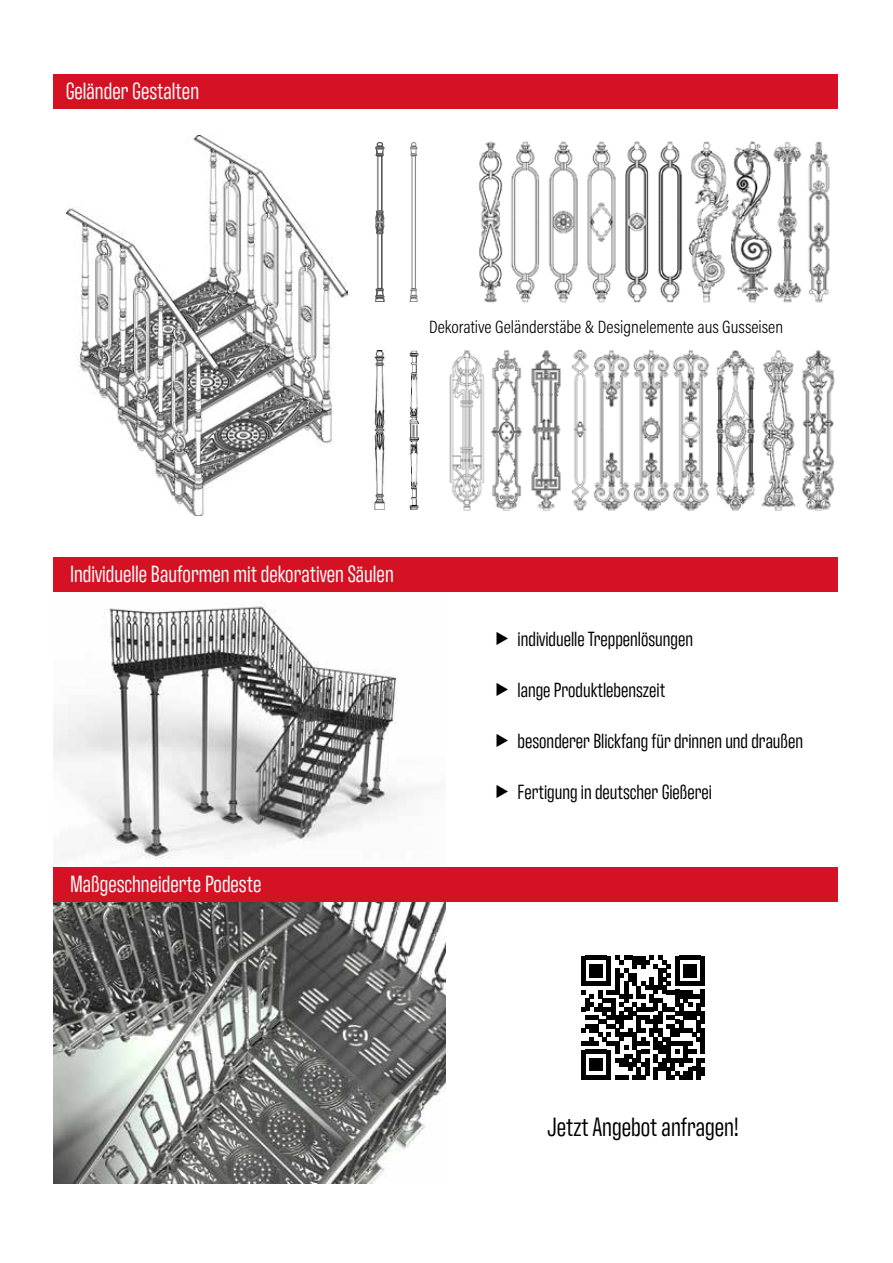
<style>
.page{position:relative;width:893px;height:1263px;background:#fff}
.page>*{position:absolute;margin:0;border:0;box-sizing:border-box;transform-origin:0 0}
.t1{font:27px "Antarctican Headline";color:#000}
.t2{font:24px "Antarctican Headline";color:#fff}
.t3{font:21px "Antarctican Headline";color:#000}
.t4{font:300 18px "Acumin Pro Cond";color:#000}
</style>
<div class="page">
<img style="left:53px;top:604px;width:393px;height:579px">
<img style="left:67px;top:136px;width:281px;height:380px">
<img style="left:449px;top:141px;width:386px;height:370px">
<img style="left:375px;top:142px;width:10px;height:159px">
<img style="left:409px;top:142px;width:9px;height:159px">
<img style="left:372px;top:350px;width:13px;height:159px">
<img style="left:409px;top:350px;width:10px;height:159px">
<div style="left:53px;top:74px;width:785px;height:34px;background:#d51224"></div>
<svg style="left:581px;top:956px;width:124px;height:123px"></svg>
<div style="left:53px;top:867px;width:785px;height:34px;background:#d51224"></div>
<div style="left:53px;top:558px;width:785px;height:34px;background:#d51224"></div>
<p class="t2" style="left:66px;top:74px;width:135px">Geländer Gestalten</p>
<p class="t4" style="left:429px;top:316px;width:356px">Dekorative Geländerstäbe &amp; Designelemente aus Gusseisen</p>
<p class="t2" style="left:70px;top:558px;width:325px">Individuelle Bauformen mit dekorativen Säulen</p>
<p class="t2" style="left:70px;top:867px;width:193px">Maßgeschneiderte Podeste</p>
<p class="t3" style="left:518px;top:624px;width:177px">individuelle Treppenlösungen</p>
<p class="t3" style="left:518px;top:675px;width:149px">lange Produktlebenszeit</p>
<p class="t3" style="left:518px;top:726px;width:287px">besonderer Blickfang für drinnen und draußen</p>
<p class="t3" style="left:518px;top:777px;width:196px">Fertigung in deutscher Gießerei</p>
<p class="t1" style="left:547px;top:1109px;width:193px">Jetzt Angebot anfragen!</p>
</div>
